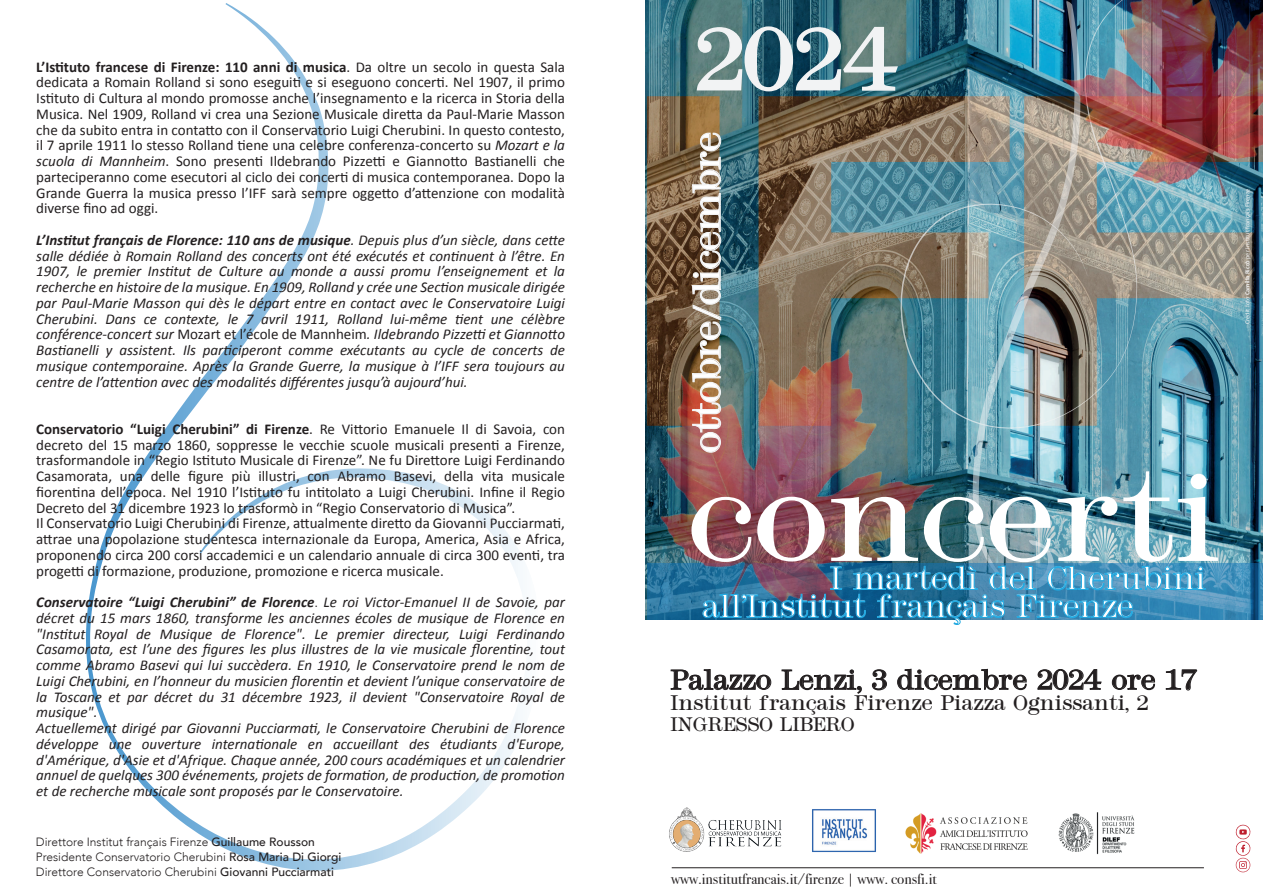
<style>
.page{position:relative;width:1263px;height:893px;background:#fff}
.page>*{position:absolute;margin:0;border:0;box-sizing:border-box;transform-origin:0 0}
.t1{font:300 115.95px "Modern";color:#fff;scale:1.05 1}
.t2{font:300 81.3px "Modern";color:#f2f3f4}
.t3{font:300 35.7px "Modern";letter-spacing:-.03em;color:#fff}
.t4{font:300 30px/27.9px "Modern";letter-spacing:-.02em;color:#fff}
.t5{font:300 25.8px "Modern";color:#231f20}
.t6{font:300 19.65px "Modern";color:#231f20}
.t7{font:300 18.15px "Modern";color:#231f20}
.t8{font:italic 15px/15.8px "Calibri";color:#231f20;text-align:justify}
.t9{font:15px/15.8px "Calibri";color:#231f20;text-align:justify}
.t10{font:15px "Bodoni Svty Two ITCTT";color:#231f20}
.t11{font:300 12px/15px "Avenir";color:#231f20}
.t12{font:6.3px "Calibri";color:#f2f3f4}
.s1{font-weight:700}
.s2{font-style:italic}
.s3{font-style:normal}
.s4{font-weight:300;font-style:normal}
.s5{font-weight:500}
</style>
<div class="page">
<svg style="left:86px;top:3px;width:434px;height:868px"></svg>
<img style="left:812px;top:809px;width:64px;height:44px">
<hr style="left:672px;top:867px;width:532px;height:1px;background:#231f20">
<img style="left:669px;top:807px;width:113px;height:45px">
<img style="left:905px;top:813px;width:123px;height:41px">
<svg style="left:1235px;top:825px;width:16px;height:47px"></svg>
<svg style="left:1013px;top:674px;width:13px;height:16px"></svg>
<svg style="left:1038px;top:669px;width:63px;height:21px"></svg>
<svg style="left:1112px;top:675px;width:43px;height:15px"></svg>
<svg style="left:1166px;top:669px;width:31px;height:21px"></svg>
<img style="left:646px;top:0;width:617px;height:563px">
<img style="left:647px;top:96px;width:616px;height:330px">
<svg style="left:900px;top:0;width:263px;height:429px;background:#608288"></svg>
<img style="left:973px;top:1px;width:107px;height:562px">
<svg style="left:1013px;top:563px;width:250px;height:57px;background:#3f89b4"></svg>
<img style="left:645px;top:249px;width:368px;height:445px">
<img style="left:1005px;top:0;width:258px;height:262px">
<img style="left:691px;top:132px;width:31px;height:321px">
<svg style="left:696px;top:26px;width:203px;height:66px;background:#587f87"></svg>
<svg style="left:703px;top:566px;width:503px;height:59px;background:#4588b0"></svg>
<img style="left:1058px;top:812px;width:77px;height:43px">
<p class="t9" style="left:36px;top:58px;width:530px"><span class="s1">L’Istituto francese di Firenze: 110 anni di musica</span>. Da oltre un secolo in questa Sala dedicata a Romain Rolland si sono eseguiti e si eseguono concerti. Nel 1907, il primo Istituto di Cultura al mondo promosse anche l’insegnamento e la ricerca in Storia della Musica. Nel 1909, Rolland vi crea una Sezione Musicale diretta da Paul-Marie Masson che da subito entra in contatto con il Conservatorio Luigi Cherubini. In questo contesto, il 7 aprile 1911 lo stesso Rolland tiene una celebre conferenza-concerto su <span class="s2">Mozart e la scuola di Mannheim</span>. Sono presenti Ildebrando Pizzetti e Giannotto Bastianelli che parteciperanno come esecutori al ciclo dei concerti di musica contemporanea. Dopo la Grande Guerra la musica presso l’IFF sarà sempre oggetto d’attenzione con modalità diverse fino ad oggi.</p>
<p class="t8" style="left:36px;top:231px;width:530px"><span class="s1">L’Institut français de Florence: 110 ans de musique</span>. Depuis plus d’un siècle, dans cette salle dédiée à Romain Rolland des concerts ont été exécutés et continuent à l’être. En 1907, le premier Institut de Culture au monde a aussi promu l’enseignement et la recherche en histoire de la musique. En 1909, Rolland y crée une Section musicale dirigée par Paul-Marie Masson qui dès le départ entre en contact avec le Conservatoire Luigi Cherubini. Dans ce contexte, le 7 avril 1911, Rolland lui-même tient une célèbre conférence-concert sur <span class="s3">Mozart et l’école de Mannheim</span>. Ildebrando Pizzetti et Giannotto Bastianelli y assistent. Ils participeront comme exécutants au cycle de concerts de musique contemporaine. Après la Grande Guerre, la musique à l’IFF sera toujours au centre de l’attention avec des modalités différentes jusqu’à aujourd’hui.</p>
<p class="t9" style="left:36px;top:421px;width:530px;text-align:left"><span class="s1">Conservatorio “Luigi Cherubini” di Firenze</span>. Re Vittorio Emanuele Il di Savoia, con decreto del 15 marzo 1860, soppresse le vecchie scuole musicali presenti a Firenze, trasformandole in “Regio Istituto Musicale di Firenze”. Ne fu Direttore Luigi Ferdinando Casamorata, una delle figure più illustri, con Abramo Basevi, della vita musicale fiorentina dell’epoca. Nel 1910 l’Istituto fu intitolato a Luigi Cherubini. Infine il Regio Decreto del 31 dicembre 1923 lo trasformò in “Regio Conservatorio di Musica”.<br>Il Conservatorio Luigi Cherubini di Firenze, attualmente diretto da Giovanni Pucciarmati, attrae una popolazione studentesca internazionale da Europa, America, Asia e Africa, proponendo circa 200 corsi accademici e un calendario annuale di circa 300 eventi, tra progetti di formazione, produzione, promozione e ricerca musicale.</p>
<p class="t8" style="left:36px;top:594px;width:530px;text-align:left"><span class="s1">Conservatoire “Luigi Cherubini” de Florence</span><span class="s4">.</span> Le roi Victor-Emanuel II de Savoie, par décret du 15 mars 1860, transforme les anciennes écoles de musique de Florence en "Institut Royal de Musique de Florence". Le premier directeur, Luigi Ferdinando Casamorata, est l’une des figures les plus illustres de la vie musicale florentine, tout comme Abramo Basevi qui lui succèdera. En 1910, le Conservatoire prend le nom de Luigi Cherubini, en l’honneur du musicien florentin et devient l’unique conservatoire de la Toscane et par décret du 31 décembre 1923, il devient "Conservatoire Royal de musique".<br>Actuellement dirigé par Giovanni Pucciarmati, le Conservatoire Cherubini de Florence développe une ouverture internationale en accueillant des étudiants d'Europe, d'Amérique, d'Asie et d'Afrique. Chaque année, 200 cours académiques et un calendrier annuel de quelques 300 événements, projets de formation, de production, de promotion et de recherche musicale sont proposés par le Conservatoire.</p>
<p class="t11" style="left:36px;top:834px;width:307px">Direttore Institut français Firenze <span class="s5">Guillaume Rousson<br></span>Presidente Conservatorio Cherubini <span class="s5">Rosa Maria Di Giorgi<br></span>Direttore Conservatorio Cherubini <span class="s5">Giovanni Pucciarmati</span></p>
<h2 class="t2" style="left:695px;top:11px;width:204px">2024</h2>
<h3 class="t3" style="left:686px;top:453px;width:323px;rotate:-90deg">ottobre/dicembre</h3>
<h1 class="t1" style="left:689px;top:449px;width:509px">concerti</h1>
<h3 class="t4" style="left:702px;top:565px;width:505px;text-indent:128px">I martedì del Cherubini all’Institut français Firenze</h3>
<h3 class="t5" style="left:670px;top:664px;width:528px">Palazzo Lenzi, 3 dicembre 2024 ore 17</h3>
<h3 class="t6" style="left:670px;top:691px;width:479px">Institut français Firenze Piazza Ognissanti, 2</h3>
<p class="t7" style="left:670px;top:713px;width:185px">INGRESSO LIBERO</p>
<p class="t12" style="left:1243px;top:324px;width:137px;rotate:-90deg">Credit foto <span class="s1">Camilla Riccò</span> per Institut français Firenze</p>
<p class="t10" style="left:671px;top:867px;width:267px">www.institutfrancais.it/firenze | www. consfi.it</p>
</div>
